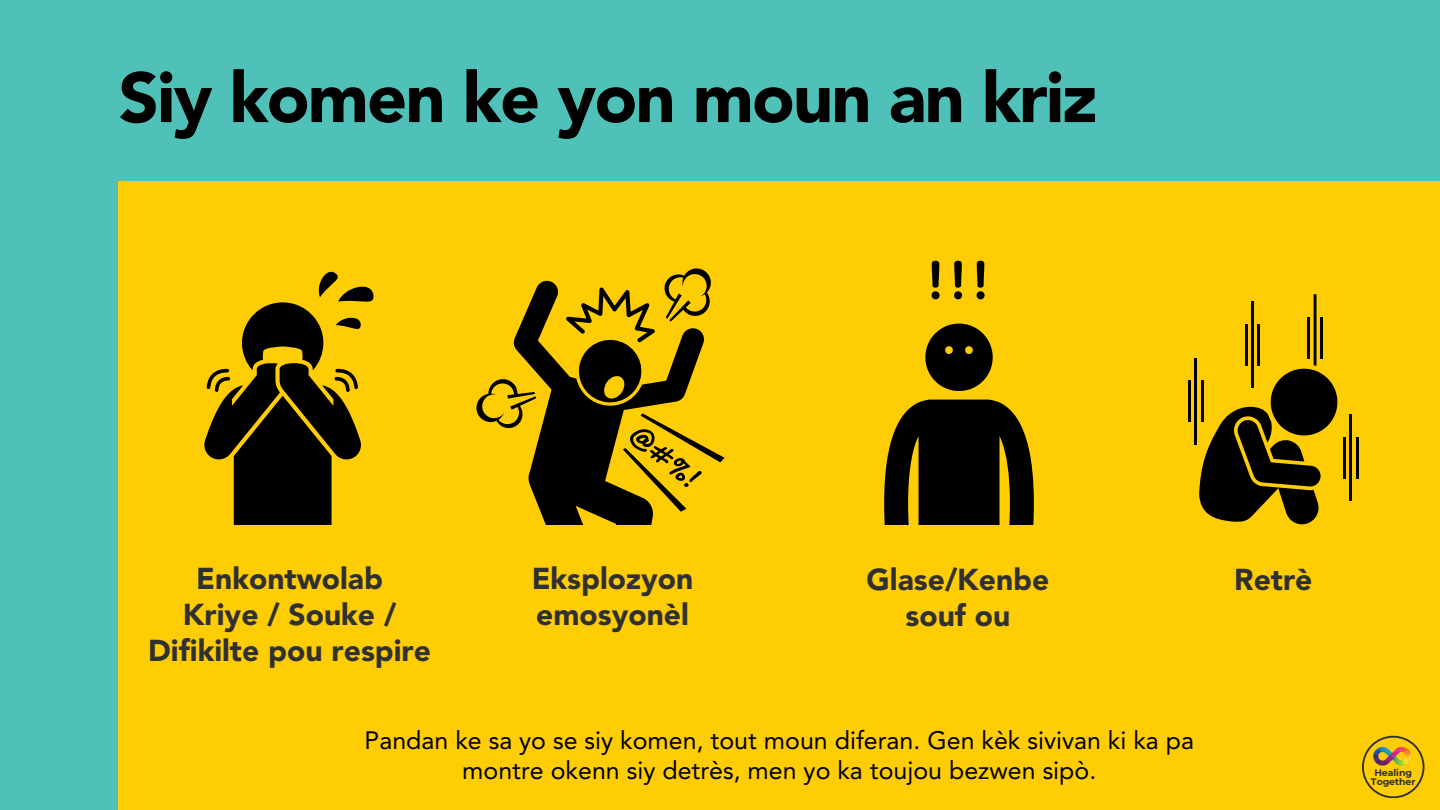
<style>
.page{position:relative;width:1440px;height:810px;background:#4fc1b8}
.page>*{position:absolute;margin:0;border:0;box-sizing:border-box;transform-origin:0 0}
.t1{font:900 70px "Avenir LT Std";letter-spacing:-.025em;color:#000}
.t2{font:800 52.5px "Dosis";color:#000}
.t3{font:800 50px "Dosis";color:#ffcd06}
.t4{font:900 30px/36px "Avenir LT Std";color:#303030;text-align:center}
.t5{font:25px/29.2px "Avenir LT Std";color:#000;text-align:center}
.t6{font:700 9.4px "Montserrat";letter-spacing:-.01em;color:#303030}
</style>
<div class="page">
<div style="left:119px;top:182px;width:1321px;height:628px;background:#ffcd06"></div>
<svg style="left:204px;top:271px;width:170px;height:253px"></svg>
<svg style="left:1199px;top:294px;width:139px;height:230px"></svg>
<hr style="left:1188px;top:380px;width:3px;height:42px;background:#000">
<hr style="left:1201px;top:380px;width:2px;height:42px;background:#000">
<hr style="left:1194px;top:358px;width:3px;height:86px;background:#000">
<hr style="left:1245px;top:324px;width:3px;height:42px;background:#000">
<hr style="left:1258px;top:324px;width:2px;height:42px;background:#000">
<hr style="left:1251px;top:301px;width:3px;height:87px;background:#000">
<hr style="left:1343px;top:437px;width:3px;height:41px;background:#000">
<hr style="left:1356px;top:437px;width:3px;height:41px;background:#000">
<hr style="left:1349px;top:414px;width:3px;height:87px;background:#000">
<svg style="left:884px;top:400px;width:150px;height:125px"></svg>
<svg style="left:925px;top:324px;width:68px;height:67px"></svg>
<svg style="left:1362px;top:736px;width:62px;height:62px"></svg>
<img style="left:1364px;top:745px;width:59px;height:22px">
<svg style="left:513px;top:280px;width:53px;height:244px;fill:#000"></svg>
<svg style="left:476px;top:377px;width:60px;height:53px"></svg>
<svg style="left:566px;top:268px;width:159px;height:256px"></svg>
<h1 class="t1" style="left:119px;top:69px;width:980px">Siy komen ke yon moun an kriz</h1>
<p class="t2" style="left:930px;top:245px;width:59px">!!!</p>
<h2 class="t3" style="left:944px;top:303px;width:31px">..</h2>
<p class="t4" style="left:148px;top:563px;width:284px">Enkontwolab<br>Kriye / Souke /<br>Difikilte pou respire</p>
<p class="t4" style="left:532px;top:563px;width:163px;text-align:left">Eksplozyon emosyonèl</p>
<p class="t4" style="left:1234px;top:565px;width:80px">Retrè</p>
<h2 class="t4" style="left:867px;top:565px;width:184px">Glase/Kenbe souf ou</h2>
<p class="t5" style="left:365px;top:728px;width:831px">Pandan ke sa yo se siy komen, tout moun diferan. Gen kèk sivivan ki ka pa montre okenn siy detrès, men yo ka toujou bezwen sipò.</p>
<p class="t6" style="left:1374px;top:767px;width:39px">Healing</p>
<p class="t6" style="left:1371px;top:776px;width:46px">Together</p>
</div>
